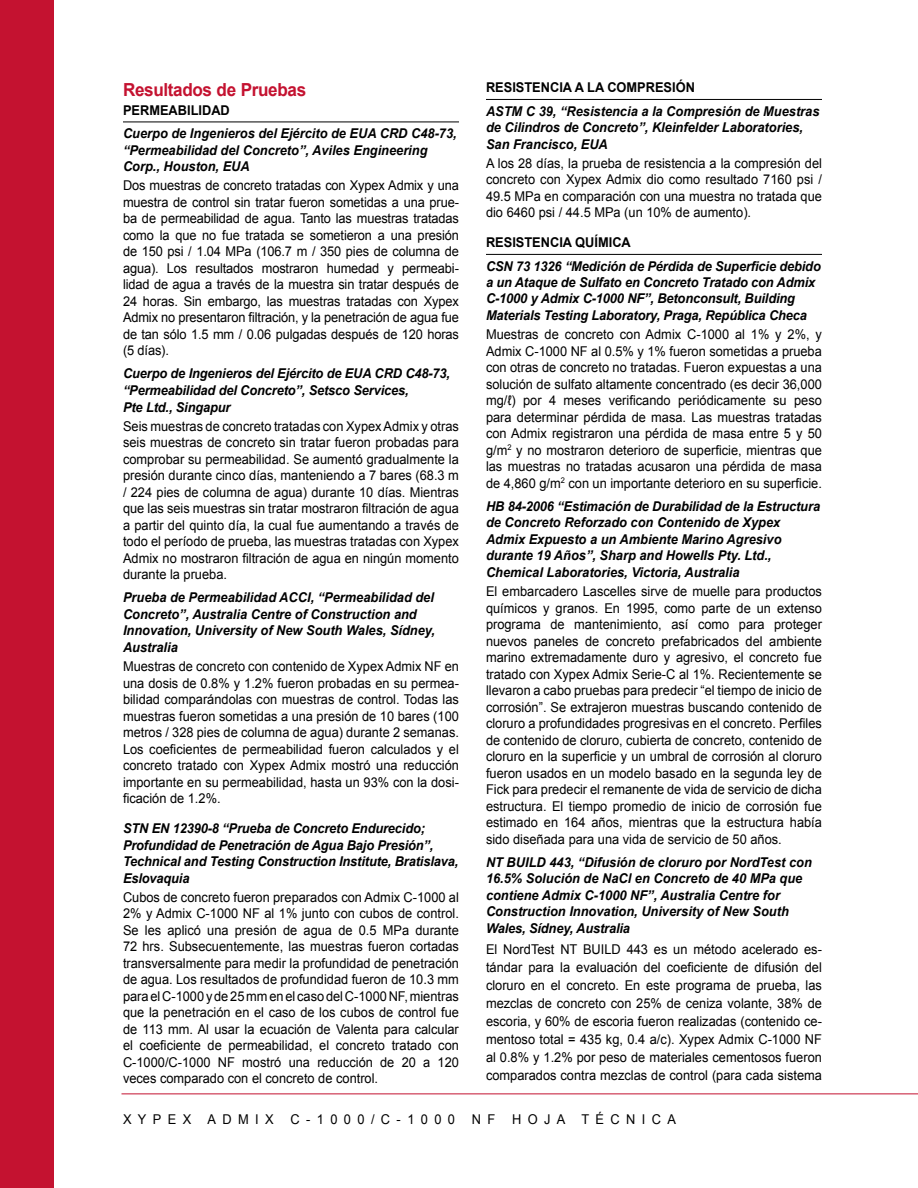
<style>
.page{position:relative;width:918px;height:1188px;background:#fff}
.page>*{position:absolute;margin:0;border:0;box-sizing:border-box;transform-origin:0 0}
.t1{font:700 18px "Arial";letter-spacing:-.02em;color:#c41230;scale:.95 1}
.t2{font:13.5px/16.5px "Arial";color:#000;text-align:justify;scale:.95 1}
.t3{font:italic 700 13.5px/16.5px "Arial";color:#000;scale:.95 1}
.t4{font:700 13.5px "Arial";color:#000;scale:.95 1}
.t5{font:13.5px "Arial";letter-spacing:.5em;color:#000;scale:.95 1}
</style>
<div class="page">
<hr style="left:123px;top:122px;width:336px;height:1px;background:#000">
<hr style="left:486px;top:99px;width:336px;height:1px;background:#000">
<hr style="left:486px;top:254px;width:336px;height:1px;background:#000">
<hr style="left:122px;top:1094px;width:796px;height:1px;background:#c41230">
<div style="left:0;top:0;width:54px;height:1188px;background:#c41230"></div>
<h1 class="t1" style="left:123px;top:77px;width:194px">Resultados de Pruebas</h1>
<p class="t4" style="left:123px;top:101px;width:114px">PERMEABILIDAD</p>
<p class="t3" style="left:123px;top:126px;width:353px">Cuerpo de Ingenieros del Ejército de EUA CRD C48-73, “Permeabilidad del Concreto”, Aviles Engineering<br>Corp., Houston, EUA</p>
<p class="t2" style="left:123px;top:177px;width:355px">Dos muestras de concreto tratadas con Xypex Admix y una muestra de control sin tratar fueron sometidas a una prue&shy;ba de permeabilidad de agua. Tanto las muestras tratadas como la que no fue tratada se sometieron a una presión de 150 psi / 1.04 MPa (106.7 m / 350 pies de columna de agua). Los resultados mostraron humedad y permeabi&shy;lidad de agua a través de la muestra sin tratar después de 24 horas. Sin embargo, las muestras tratadas con Xypex Admix no presentaron filtración, y la penetración de agua fue de tan sólo 1.5 mm / 0.06 pulgadas después de 120 horas (5 días).</p>
<p class="t3" style="left:123px;top:366px;width:346px">Cuerpo de Ingenieros del Ejército de EUA CRD C48-73, “Permeabilidad del Concreto”, Setsco Services,<br>Pte Ltd., Singapur</p>
<p class="t2" style="left:123px;top:418px;width:355px">Seis muestras de concreto tratadas con Xypex Admix y otras seis muestras de concreto sin tratar fueron probadas para comprobar su permeabilidad. Se aumentó gradualmente la presión durante cinco días, manteniendo a 7 bares (68.3 m / 224 pies de columna de agua) durante 10 días. Mientras que las seis muestras sin tratar mostraron filtración de agua a partir del quinto día, la cual fue aumentando a través de todo el período de prueba, las muestras tratadas con Xypex Admix no mostraron filtración de agua en ningún momento durante la prueba.</p>
<p class="t3" style="left:123px;top:590px;width:330px">Prueba de Permeabilidad ACCI, “Permeabilidad del Concreto”, Australia Centre of Construction and Innovation, University of New South Wales, Sídney, Australia</p>
<p class="t2" style="left:123px;top:658px;width:355px">Muestras de concreto con contenido de Xypex Admix NF en una dosis de 0.8% y 1.2% fueron probadas en su permea&shy;bilidad comparándolas con muestras de control. Todas las muestras fueron sometidas a una presión de 10 bares (100 metros / 328 pies de columna de agua) durante 2 semanas.<br>Los coeficientes de permeabilidad fueron calculados y el concreto tratado con Xypex Admix mostró una reducción importante en su permeabilidad, hasta un 93% con la dosi&shy;ficación de 1.2%.</p>
<p class="t3" style="left:123px;top:821px;width:355px">STN EN 12390-8 “Prueba de Concreto Endurecido; Profundidad de Penetración de Agua Bajo Presión”, Technical and Testing Construction Institute, Bratislava, Eslovaquia</p>
<p class="t2" style="left:123px;top:889px;width:355px">Cubos de concreto fueron preparados con Admix C-1000 al 2% y Admix C-1000 NF al 1% junto con cubos de control.<br>Se les aplicó una presión de agua de 0.5 MPa durante 72 hrs. Subsecuentemente, las muestras fueron cortadas transversalmente para medir la profundidad de penetración de agua. Los resultados de profundidad fueron de 10.3 mm para el C-1000 y de 25 mm en el caso del C-1000 NF, mientras que la penetración en el caso de los cubos de control fue de 113 mm. Al usar la ecuación de Valenta para calcular el coeficiente de permeabilidad, el concreto tratado con C-1000/C-1000 NF mostró una reducción de 20 a 120 veces comparado con el concreto de control.</p>
<p class="t4" style="left:486px;top:79px;width:222px">RESISTENCIA A LA COMPRESIÓN</p>
<p class="t3" style="left:486px;top:103px;width:353px">ASTM C 39, “Resistencia a la Compresión de Muestras de Cilindros de Concreto”, Kleinfelder Laboratories,<br>San Francisco, EUA</p>
<p class="t2" style="left:486px;top:155px;width:355px">A los 28 días, la prueba de resistencia a la compresión del concreto con Xypex Admix dio como resultado 7160 psi / 49.5 MPa en comparación con una muestra no tratada que dio 6460 psi / 44.5 MPa (un 10% de aumento).</p>
<p class="t4" style="left:486px;top:234px;width:154px">RESISTENCIA QUÍMICA</p>
<p class="t3" style="left:486px;top:258px;width:354px">CSN 73 1326 “Medición de Pérdida de Superficie debido a un Ataque de Sulfato en Concreto Tratado con Admix C-1000 y Admix C-1000 NF”, Betonconsult, Building Materials Testing Laboratory, Praga, República Checa</p>
<p class="t2" style="left:486px;top:326px;width:355px">Muestras de concreto con Admix C-1000 al 1% y 2%, y Admix C-1000 NF al 0.5% y 1% fueron sometidas a prueba con otras de concreto no tratadas. Fueron expuestas a una solución de sulfato altamente concentrado (es decir 36,000 mg/ℓ) por 4 meses verificando periódicamente su peso para determinar pérdida de masa. Las muestras tratadas con Admix registraron una pérdida de masa entre 5 y 50 g/m<sup>2</sup> y no mostraron deterioro de superficie, mientras que las muestras no tratadas acusaron una pérdida de masa de 4,860 g/m<sup>2</sup> con un importante deterioro en su superficie.</p>
<p class="t3" style="left:486px;top:499px;width:353px">HB 84-2006 “Estimación de Durabilidad de la Estructura de Concreto Reforzado con Contenido de Xypex Admix Expuesto a un Ambiente Marino Agresivo durante 19 Años”, Sharp and Howells Pty. Ltd., Chemical Laboratories, Victoria, Australia</p>
<p class="t2" style="left:486px;top:583px;width:355px">El embarcadero Lascelles sirve de muelle para productos químicos y granos. En 1995, como parte de un extenso programa de mantenimiento, así como para proteger nuevos paneles de concreto prefabricados del ambiente marino extremadamente duro y agresivo, el concreto fue tratado con Xypex Admix Serie-C al 1%. Recientemente se llevaron a cabo pruebas para predecir “el tiempo de inicio de corrosión”. Se extrajeron muestras buscando contenido de cloruro a profundidades progresivas en el concreto. Perfiles de contenido de cloruro, cubierta de concreto, contenido de cloruro en la superficie y un umbral de corrosión al cloruro fueron usados en un modelo basado en la segunda ley de Fick para predecir el remanente de vida de servicio de dicha estructura. El tiempo promedio de inicio de corrosión fue estimado en 164 años, mientras que la estructura había sido diseñada para una vida de servicio de 50 años.</p>
<p class="t3" style="left:486px;top:854px;width:345px">NT BUILD 443, “Difusión de cloruro por NordTest con 16.5% Solución de NaCl en Concreto de 40 MPa que contiene Admix C-1000 NF”, Australia Centre for Construction Innovation, University of New South Wales, Sídney, Australia</p>
<p class="t2" style="left:486px;top:940px;width:355px;line-height:18px">El NordTest NT BUILD 443 es un método acelerado es&shy;tándar para la evaluación del coeficiente de difusión del cloruro en el concreto. En este programa de prueba, las mezclas de concreto con 25% de ceniza volante, 38% de escoria, y 60% de escoria fueron realizadas (contenido ce&shy;mentoso total = 435 kg, 0.4 a/c). Xypex Admix C-1000 NF al 0.8% y 1.2% por peso de materiales cementosos fueron comparados contra mezclas de control (para cada sistema</p>
<p class="t5" style="left:123px;top:1110px;width:584px">XYPEX ADMIX C-1000/C-1000 NF HOJA TÉCNICA</p>
</div>
